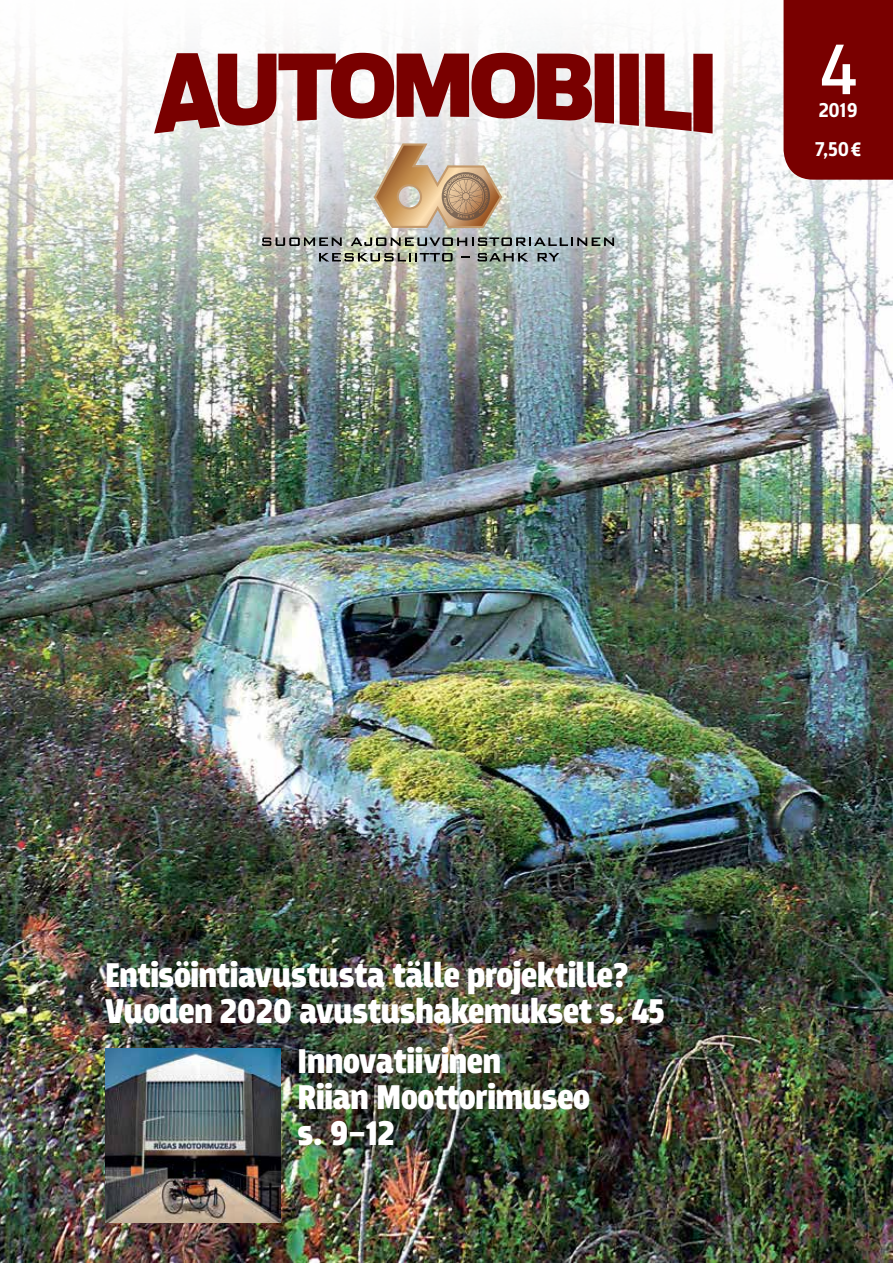
<style>
.page{position:relative;width:893px;height:1263px;background:#fff}
.page>*{position:absolute;margin:0;border:0;box-sizing:border-box;transform-origin:0 0}
.t1{font:75px "Breakers";color:#fff}
.t2{font:900 36px/36px "Breakers";letter-spacing:-.01em;color:#fff}
.t3{font:700 21px/39px "Breakers";letter-spacing:-.01em;color:#fff}
</style>
<div class="page">
<img style="left:0;top:404px;width:893px;height:859px">
<img style="left:0;top:41px;width:893px;height:363px">
<div style="left:783px;top:0;width:110px;height:180px;background:#790000"></div>
<svg style="left:154px;top:53px;width:485px;height:81px"></svg>
<svg style="left:645px;top:54px;width:68px;height:80px"></svg>
<svg style="left:374px;top:143px;width:128px;height:85px;background:#cbb193"></svg>
<svg style="left:262px;top:237px;width:80px;height:9px"></svg>
<svg style="left:351px;top:237px;width:263px;height:9px;background:#79807d"></svg>
<svg style="left:319px;top:253px;width:134px;height:8px"></svg>
<svg style="left:477px;top:253px;width:51px;height:8px"></svg>
<svg style="left:538px;top:253px;width:21px;height:8px"></svg>
<img style="left:105px;top:1048px;width:176px;height:174px">
<h1 class="t1" style="left:820px;top:26px;width:38px">4</h1>
<p class="t3" style="left:815px;top:91px;width:47px">2019<br>7,50€</p>
<p class="t2" style="left:105px;top:959px;width:561px">Entisöintiavustusta tälle projektille?<br>Vuoden 2020 avustushakemukset s. 45</p>
<p class="t2" style="left:298px;top:1046px;width:294px">Innovatiivinen<br>Riian Moottorimuseo s. 9–12</p>
</div>
